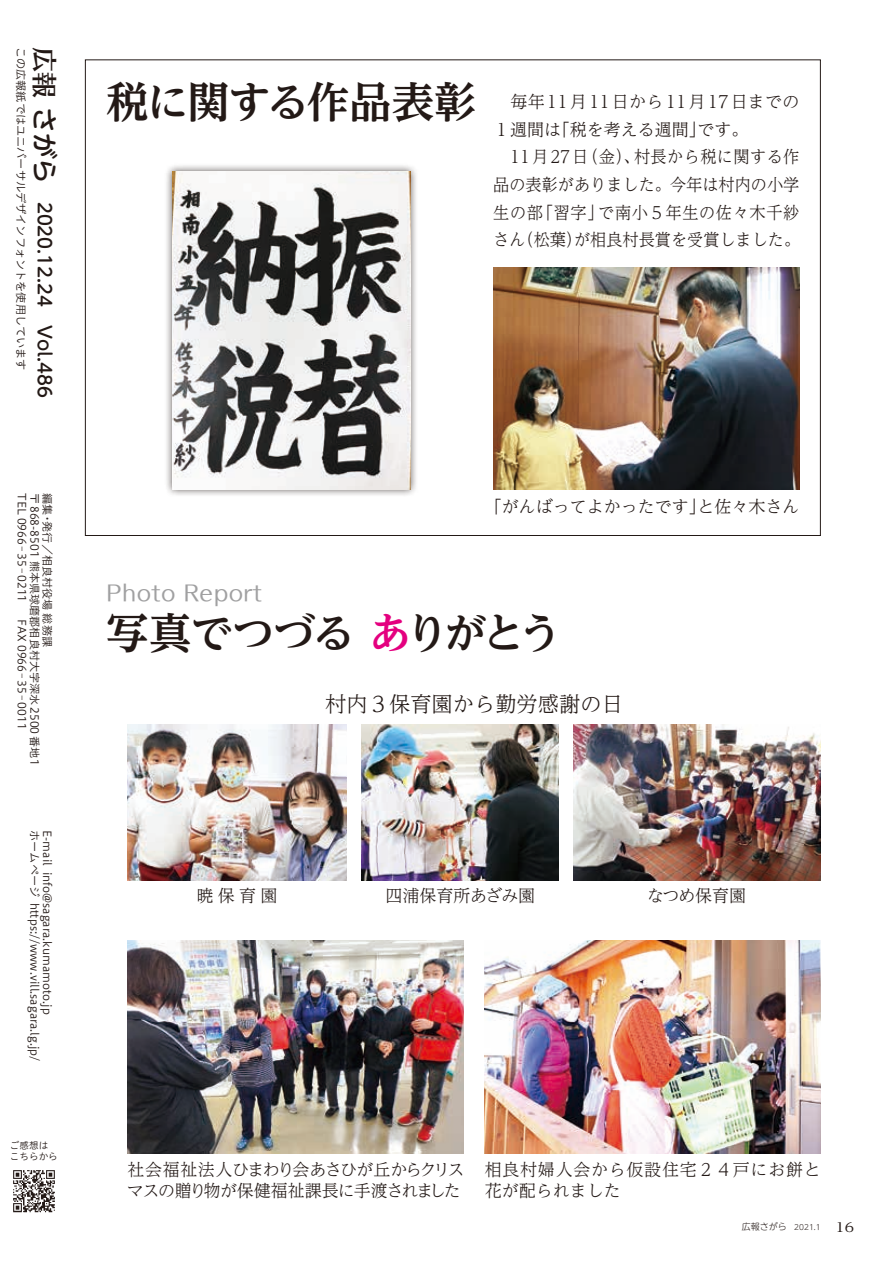
<style>
.page{position:relative;width:893px;height:1263px;background:#fff}
.page>*{position:absolute;margin:0;border:0;box-sizing:border-box;transform-origin:0 0}
.t1{font:700 42.45px "UD Reimin Pro";letter-spacing:-.04em;color:#231916}
.t2{font:500 25.5px "UD Shin M Go Pr 6";color:#231916}
.t3{font:300 21.3px "UD Reimin Pro";color:#231916}
.t4{font:21.3px "UD Typos 510 Std";color:#a0a0a1}
.t5{font:500 18px "UD Shin M Go Pr 6";color:#231916}
.t6{font:300 16.95px "UD Reimin Pro";color:#231916}
.t7{font:300 16.95px "UD Reimin Pro";color:#231916;scale:.95 1}
.t8{font:300 16.95px/21.3px "UD Reimin Pro";letter-spacing:-.06em;color:#231916}
.t9{font:300 16.95px/21.3px "UD Reimin Pro";letter-spacing:.04em;color:#231916}
.t10{font:300 16.95px "UD Reimin Pro";letter-spacing:.04em;color:#231916;scale:.95 1}
.t11{font:300 16.95px "UD Reimin Pro";letter-spacing:.025em;color:#231916;scale:.95 1}
.t12{font:12.75px "UD Reimin Pro";color:#231916;scale:1.2 1}
.t13{font:11.1px "Hiragino UD Sans Std W3";color:#231916}
.t14{font:9.6px/10.6px "Hiragino UD Sans Std W3";color:#231916}
.t15{font:300 9px "UD Shin M Go Pr 6";color:#231916}
.t16{font:300 7.5px "UD Shin M Go Pr 6";color:#231916}
.s1{font-family:"UD Typos 512 Std";font-weight:400}
.s2{color:#e4007f}
</style>
<div class="page">
<img style="left:362px;top:724px;width:197px;height:157px">
<img style="left:128px;top:940px;width:335px;height:213px">
<img style="left:574px;top:724px;width:247px;height:157px">
<img style="left:485px;top:940px;width:336px;height:213px">
<img style="left:128px;top:724px;width:219px;height:157px">
<img style="left:13px;top:1170px;width:42px;height:43px">
<div style="left:164px;top:163px;width:254px;height:334px;background:#231916;opacity:.75"></div>
<img style="left:172px;top:171px;width:238px;height:318px">
<img style="left:493px;top:268px;width:306px;height:221px">
<h2 class="t2" style="left:66px;top:47px;width:138px;rotate:90deg"><span class="s1">広報</span>さがら</h2>
<p class="t13" style="left:29px;top:47px;width:325px;rotate:90deg">この広報紙ではユニバーサルデザインフォントを使用しています</p>
<h3 class="t5" style="left:60px;top:184px;width:216px;rotate:90deg">　2020.12.24　Vol.486</h3>
<p class="t13" style="left:30px;top:493px;width:122px;rotate:90deg">TEL 0966–35–0211　</p>
<p class="t13" style="left:43px;top:493px;width:274px;rotate:90deg">〒868-8501 熊本県球磨郡相良村大字深水2500番地1</p>
<p class="t13" style="left:56px;top:493px;width:24px;rotate:90deg">編集</p>
<p class="t13" style="left:56px;top:513px;width:13px;rotate:90deg">・</p>
<p class="t13" style="left:56px;top:521px;width:127px;rotate:90deg">発行／相良村役場総務課</p>
<p class="t13" style="left:30px;top:619px;width:112px;rotate:90deg">FAX 0966–35–0011</p>
<p class="t13" style="left:43px;top:830px;width:68px;rotate:90deg">ホームページ</p>
<p class="t13" style="left:56px;top:830px;width:37px;rotate:90deg">E-mail</p>
<p class="t13" style="left:56px;top:872px;width:144px;rotate:90deg">info@sagara.kumamoto j p.</p>
<p class="t13" style="left:43px;top:903px;width:160px;rotate:90deg">https://www.vill.sagara l g. j p. /</p>
<p class="t14" style="left:10px;top:1140px;width:49px">ご感想はこちらから</p>
<h1 class="t1" style="left:106px;top:67px;width:372px">税に関する作品表彰</h1>
<h3 class="t6" style="left:493px;top:88px;width:308px">　毎年 11月11日から11月17日までの</h3>
<h3 class="t6" style="left:553px;top:116px;width:155px">「税を考える週間」</h3>
<h3 class="t6" style="left:493px;top:116px;width:70px">１週間は</h3>
<h3 class="t6" style="left:697px;top:116px;width:53px">です。</h3>
<h3 class="t7" style="left:510px;top:143px;width:138px">11月27 （日 金）、</h3>
<h3 class="t7" style="left:493px;top:171px;width:324px">品の表彰がありました。今年は村内の小学</h3>
<h3 class="t10" style="left:598px;top:199px;width:213px">で南小５年生の佐々木千紗</h3>
<h3 class="t11" style="left:634px;top:143px;width:176px">村長から税に関する作</h3>
<h3 class="t7" style="left:537px;top:199px;width:72px">「習字」</h3>
<h3 class="t7" style="left:493px;top:199px;width:54px">生の部</h3>
<h3 class="t7" style="left:517px;top:226px;width:70px">（松葉）</h3>
<h3 class="t7" style="left:574px;top:226px;width:240px">が相良村長賞を受賞しました。</h3>
<h3 class="t7" style="left:493px;top:226px;width:36px">さん</h3>
<h3 class="t4" style="left:106px;top:575px;width:158px">Photo Report</h3>
<h3 class="t6" style="left:485px;top:492px;width:223px">「がんばってよかったです」</h3>
<h3 class="t6" style="left:697px;top:492px;width:104px">と佐々木さん</h3>
<h1 class="t1" style="left:106px;top:598px;width:456px">写真でつづる<span class="s2">あ</span>りがとう</h1>
<h3 class="t3" style="left:325px;top:686px;width:299px">村内３保育園から勤労感謝の日</h3>
<h3 class="t6" style="left:197px;top:882px;width:82px">暁保育園</h3>
<h3 class="t6" style="left:386px;top:882px;width:151px">四浦保育所あざみ園</h3>
<h3 class="t6" style="left:647px;top:882px;width:101px">なつめ保育園</h3>
<h3 class="t8" style="left:127px;top:1158px;width:339px">社会福祉法人ひまわり会あさひが丘からクリスマスの贈り物が保健福祉課長に手渡されました</h3>
<h3 class="t9" style="left:485px;top:1158px;width:338px">相良村婦人会から仮設住宅２４戸にお餅と花が配られました</h3>
<p class="t15" style="left:742px;top:1219px;width:47px">広報さがら</p>
<p class="t16" style="left:794px;top:1221px;width:28px">2021.1</p>
<p class="t12" style="left:836px;top:1217px;width:17px">16</p>
</div>
